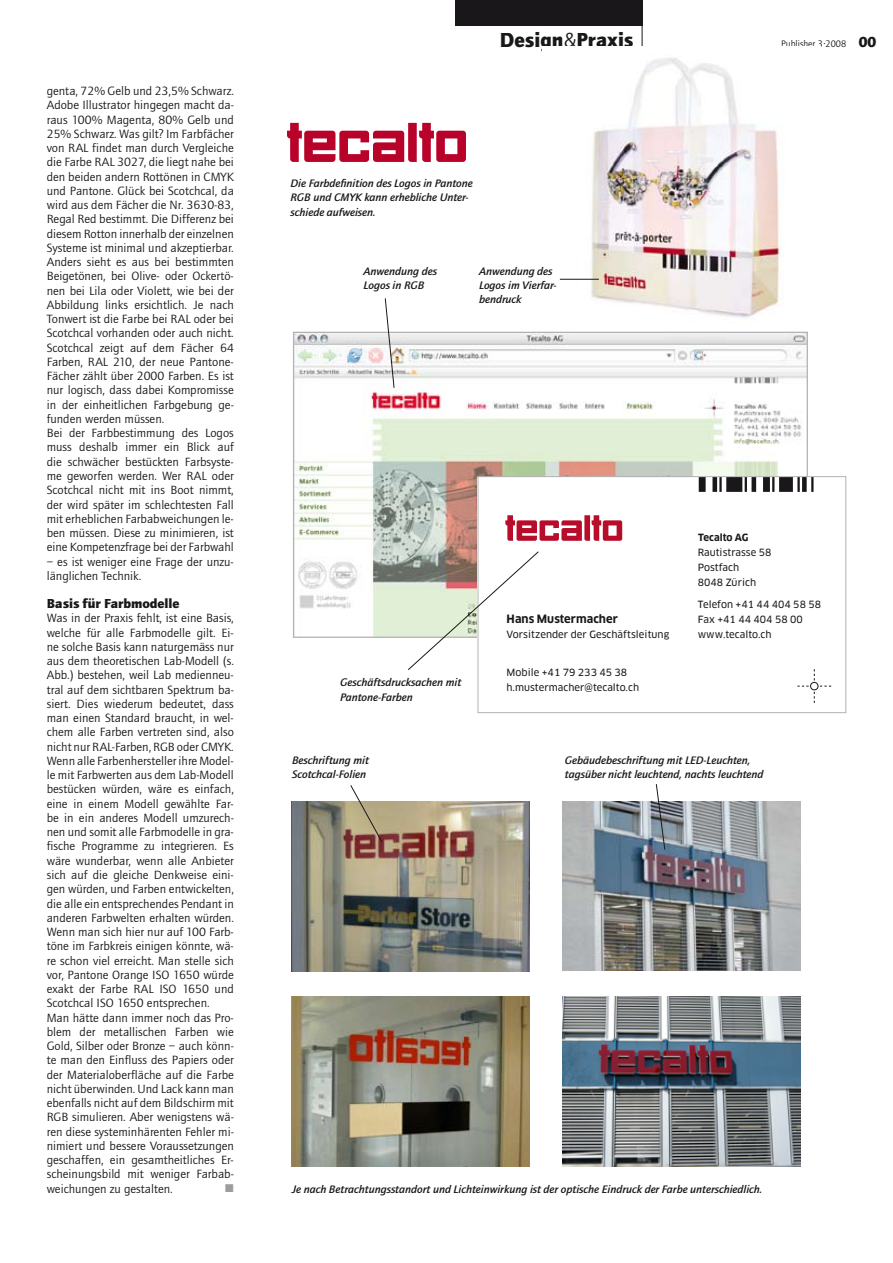
<style>
.page{position:relative;width:893px;height:1263px;background:#fff}
.page>*{position:absolute;margin:0;border:0;box-sizing:border-box;transform-origin:0 0}
.t1{font:900 21px "Quay Sans EF";color:#1a171b}
.t2{font:900 13.5px "Quay Sans EF";letter-spacing:-.005em;color:#1a171b;scale:1.05 1}
.t3{font:12.3px/14.2px "Quay Sans EF";color:#1a171b;scale:1.05 1}
.t4{font:italic 500 11.25px/14.2px "Quay Sans EF";letter-spacing:-.005em;color:#1a171b;scale:1.05 1}
.t5{font:700 11.25px "Clan";letter-spacing:.005em;color:#1a171b}
.t6{font:11.25px "Zapf Dingbats";color:#9c9d9f}
.t7{font:9.75px/15px "Clan News";letter-spacing:.005em;color:#1a171b}
.t8{font:9.75px "Quay Sans EF";color:#1a171b}
.t9{font:700 9.75px "Clan";color:#1a171b}
.s1{font-weight:400}
.s2{font-weight:900;font-size:15px}
</style>
<div class="page">
<div style="left:455px;top:0;width:187px;height:26px;background:#1a171b"></div>
<hr style="left:642px;top:0;width:1px;height:47px;background:#1a171b">
<img style="left:291px;top:996px;width:238px;height:170px">
<img style="left:291px;top:801px;width:238px;height:170px">
<img style="left:562px;top:801px;width:238px;height:170px">
<img style="left:562px;top:996px;width:238px;height:170px">
<img style="left:542px;top:58px;width:266px;height:274px">
<img style="left:295px;top:334px;width:511px;height:302px">
<div style="left:478px;top:477px;width:365px;height:234px;background:#fff"></div>
<svg style="left:505px;top:515px;width:117px;height:26px"></svg>
<svg style="left:699px;top:478px;width:114px;height:14px"></svg>
<svg style="left:797px;top:669px;width:34px;height:34px"></svg>
<div style="left:810px;top:682px;width:8px;height:8px;background:#fff;border-radius:50%"></div>
<div style="left:810px;top:682px;width:8px;height:8px;border:1px solid #1a171b;border-radius:50%"></div>
<div style="left:478px;top:476px;width:368px;height:237px;border:1px solid #b1b3b4"></div>
<svg style="left:287px;top:123px;width:179px;height:39px"></svg>
<hr style="left:560px;top:279px;width:39px;height:1px;background:#1a171b">
<svg style="left:384px;top:298px;width:11px;height:91px"></svg>
<svg style="left:350px;top:785px;width:33px;height:58px"></svg>
<svg style="left:655px;top:784px;width:11px;height:66px"></svg>
<svg style="left:407px;top:551px;width:132px;height:120px"></svg>
<p class="t3" style="left:47px;top:84px;width:180px">genta, 72% Gelb und 23,5% Schwarz.<br>Adobe Illustrator hingegen macht da&shy;raus 100% Magenta, 80% Gelb und 25% Schwarz. Was gilt? Im Farbfächer von RAL findet man durch Vergleiche die Farbe RAL 3027, die liegt nahe bei den beiden andern Rottönen in CMYK und Pantone. Glück bei Scotchcal, da wird aus dem Fächer die Nr. 3630-83, Regal Red bestimmt. Die Differenz bei diesem Rotton innerhalb der einzelnen Systeme ist minimal und akzeptierbar.<br>Anders sieht es aus bei bestimmten Beigetönen, bei Olive- oder Ockertö&shy;nen bei Lila oder Violett, wie bei der Abbildung links ersichtlich. Je nach Tonwert ist die Farbe bei RAL oder bei Scotchcal vorhanden oder auch nicht.<br>Scotchcal zeigt auf dem Fächer 64<br>Farben, RAL 210, der neue Pantone-Fächer zählt über 2000 Farben. Es ist nur logisch, dass dabei Kompromisse in der einheitlichen Farbgebung ge&shy;funden werden müssen.<br>Bei der Farbbestimmung des Logos muss deshalb immer ein Blick auf die schwächer bestückten Farbsyste&shy;me geworfen werden. Wer RAL oder Scotchcal nicht mit ins Boot nimmt, der wird später im schlechtesten Fall mit erheblichen Farbabweichungen le&shy;ben müssen. Diese zu minimieren, ist eine Kompetenzfrage bei der Farbwahl</p>
<p class="t3" style="left:47px;top:554px;width:180px">– es ist weniger eine Frage der unzu&shy;länglichen Technik.</p>
<p class="t2" style="left:47px;top:596px;width:128px">Basis für Farbmodelle</p>
<p class="t3" style="left:47px;top:611px;width:180px">Was in der Praxis fehlt, ist eine Basis, welche für alle Farbmodelle gilt. Ei&shy;ne solche Basis kann naturgemäss nur aus dem theoretischen Lab-Modell (s.<br>Abb.) bestehen, weil Lab medienneu&shy;tral auf dem sichtbaren Spektrum ba&shy;siert. Dies wiederum bedeutet, dass man einen Standard braucht, in wel&shy;chem alle Farben vertreten sind, also nicht nur RAL-Farben, RGB oder CMYK.<br>Wenn alle Farbenhersteller ihre Model&shy;le mit Farbwerten aus dem Lab-Modell bestücken würden, wäre es einfach, eine in einem Modell gewählte Far&shy;be in ein anderes Modell umzurech&shy;nen und somit alle Farbmodelle in gra&shy;fische Programme zu integrieren. Es wäre wunderbar, wenn alle Anbieter sich auf die gleiche Denkweise eini&shy;gen würden, und Farben entwickelten, die alle ein entsprechendes Pendant in anderen Farbwelten erhalten würden.<br>Wenn man sich hier nur auf 100 Farb&shy;töne im Farbkreis einigen könnte, wä&shy;re schon viel erreicht. Man stelle sich vor, Pantone Orange ISO 1650 würde exakt der Farbe RAL ISO 1650 und Scotchcal ISO 1650 entsprechen.<br>Man hätte dann immer noch das Pro&shy;blem der metallischen Farben wie Gold, Silber oder Bronze – auch könn&shy;te man den Einfluss des Papiers oder der Materialoberfläche auf die Farbe nicht überwinden. Und Lack kann man ebenfalls nicht auf dem Bildschirm mit RGB simulieren. Aber wenigstens wä&shy;ren diese systeminhärenten Fehler mi&shy;nimiert und bessere Voraussetzungen geschaffen, ein gesamtheitliches Er&shy;scheinungsbild mit weniger Farbab&shy;weichungen zu gestalten.</p>
<p class="t6" style="left:225px;top:1183px;width:9px">■</p>
<h1 class="t1" style="left:500px;top:27px;width:135px">Design<span class="s1">&amp;</span>Praxis</h1>
<p class="t8" style="left:781px;top:38px;width:97px">Publisher 3·2008 <span class="s2">00</span></p>
<p class="t4" style="left:291px;top:176px;width:175px">Die Farbdefinition des Logos in Pantone<br>RGB und CMYK kann erhebliche Unter&shy;schiede aufweisen.</p>
<p class="t4" style="left:364px;top:264px;width:72px">Anwendung des<br>Logos in RGB</p>
<p class="t4" style="left:479px;top:264px;width:75px">Anwendung des<br>Logos im Vierfar&shy;bendruck</p>
<p class="t4" style="left:340px;top:675px;width:117px">Geschäftsdrucksachen mit<br>Pantone-Farben</p>
<p class="t4" style="left:292px;top:753px;width:75px">Beschriftung mit<br>Scotchcal-Folien</p>
<p class="t5" style="left:507px;top:612px;width:113px">Hans Mustermacher</p>
<p class="t7" style="left:506px;top:627px;width:164px">Vorsitzender der Geschäftsleitung</p>
<p class="t7" style="left:506px;top:665px;width:134px">Mobile +41 79 233 45 38 h.mustermacher@tecalto.ch</p>
<p class="t9" style="left:698px;top:531px;width:52px">Tecalto AG</p>
<p class="t7" style="left:698px;top:545px;width:75px">Rautistrasse 58<br>Postfach<br>8048 Zürich</p>
<p class="t7" style="left:698px;top:597px;width:125px">Telefon +41 44 404 58 58<br>Fax +41 44 404 58 00 www.tecalto.ch</p>
<p class="t4" style="left:565px;top:753px;width:191px">Gebäudebeschriftung mit LED-Leuchten, tagsüber nicht leuchtend, nachts leuchtend</p>
<p class="t4" style="left:292px;top:1182px;width:449px">Je nach Betrachtungsstandort und Lichteinwirkung ist der optische Eindruck der Farbe unterschiedlich.</p>
</div>
